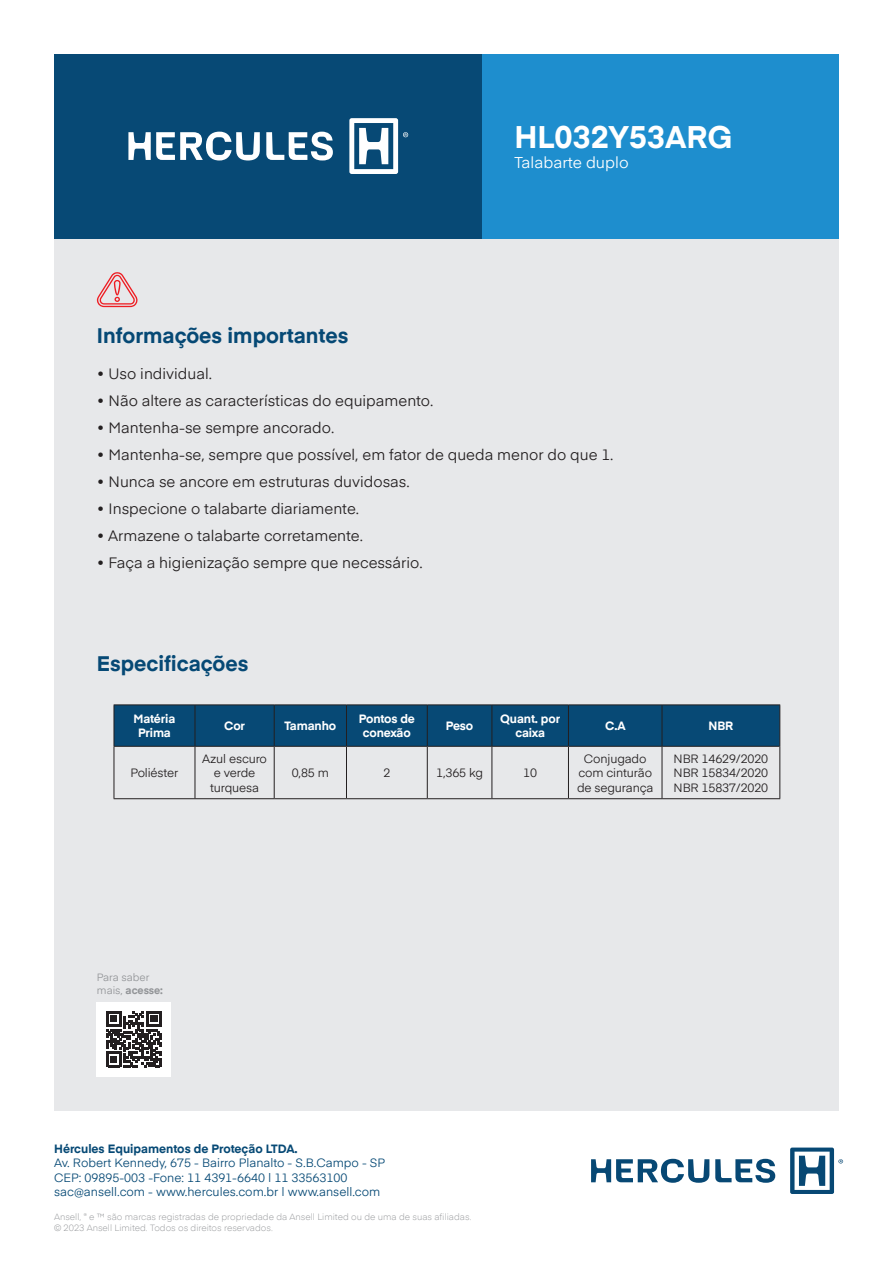
<style>
.page{position:relative;width:893px;height:1263px;background:#fff}
.page>*{position:absolute;margin:0;border:0;box-sizing:border-box;transform-origin:0 0}
.t1{font:700 31.2px "Eina 01";color:#fff}
.t2{font:700 21px "Eina 01";color:#064975}
.t3{font:15.6px "Eina 01";color:#fff}
.t4{font:15px "Eina 01";color:#231f20}
.t5{font:12px/14.4px "Eina 01";color:#064975}
.t6{font:12px/14.4px "Eina 01";letter-spacing:-.01em;color:#231f20;text-align:center}
.t7{font:700 12px/14.4px "Eina 01";letter-spacing:-.01em;color:#fff;text-align:center}
.t8{font:700 12px "Eina 01";color:#064975}
.t9{font:10.5px/12.6px "Eina 01";color:#939598}
.t10{font:300 9px/10.8px "Eina 01";color:#939598}
.s1{font-weight:700}
</style>
<div class="page">
<div style="left:54px;top:233px;width:785px;height:877px;background:#e7e8ea"></div>
<div style="left:115px;top:705px;width:664px;height:41px;background:#074975"></div>
<hr style="left:114px;top:704px;width:81px;height:1px;background:#231f20">
<hr style="left:114px;top:705px;width:1px;height:41px;background:#231f20">
<hr style="left:195px;top:704px;width:79px;height:1px;background:#231f20">
<hr style="left:274px;top:704px;width:72px;height:1px;background:#231f20">
<hr style="left:346px;top:704px;width:81px;height:1px;background:#231f20">
<hr style="left:427px;top:704px;width:65px;height:1px;background:#231f20">
<hr style="left:492px;top:704px;width:76px;height:1px;background:#231f20">
<hr style="left:568px;top:704px;width:94px;height:1px;background:#231f20">
<hr style="left:662px;top:704px;width:118px;height:1px;background:#231f20">
<hr style="left:114px;top:746px;width:81px;height:1px;background:#231f20">
<hr style="left:195px;top:746px;width:79px;height:1px;background:#231f20">
<hr style="left:274px;top:746px;width:72px;height:1px;background:#231f20">
<hr style="left:346px;top:746px;width:81px;height:1px;background:#231f20">
<hr style="left:427px;top:746px;width:65px;height:1px;background:#231f20">
<hr style="left:492px;top:746px;width:76px;height:1px;background:#231f20">
<hr style="left:568px;top:746px;width:94px;height:1px;background:#231f20">
<hr style="left:662px;top:746px;width:117px;height:1px;background:#231f20">
<hr style="left:195px;top:705px;width:1px;height:41px;background:#231f20">
<hr style="left:274px;top:705px;width:1px;height:41px;background:#231f20">
<hr style="left:346px;top:705px;width:1px;height:41px;background:#231f20">
<hr style="left:427px;top:705px;width:1px;height:41px;background:#231f20">
<hr style="left:492px;top:705px;width:1px;height:41px;background:#231f20">
<hr style="left:568px;top:705px;width:1px;height:41px;background:#231f20">
<hr style="left:662px;top:705px;width:1px;height:41px;background:#231f20">
<hr style="left:779px;top:705px;width:1px;height:41px;background:#231f20">
<hr style="left:114px;top:747px;width:1px;height:51px;background:#231f20">
<hr style="left:195px;top:747px;width:1px;height:51px;background:#231f20">
<hr style="left:274px;top:747px;width:1px;height:51px;background:#231f20">
<hr style="left:346px;top:747px;width:1px;height:51px;background:#231f20">
<hr style="left:427px;top:747px;width:1px;height:51px;background:#231f20">
<hr style="left:492px;top:747px;width:1px;height:51px;background:#231f20">
<hr style="left:568px;top:747px;width:1px;height:51px;background:#231f20">
<hr style="left:662px;top:747px;width:1px;height:51px;background:#231f20">
<hr style="left:779px;top:746px;width:1px;height:52px;background:#231f20">
<hr style="left:114px;top:798px;width:81px;height:1px;background:#231f20">
<hr style="left:195px;top:798px;width:79px;height:1px;background:#231f20">
<hr style="left:274px;top:798px;width:72px;height:1px;background:#231f20">
<hr style="left:346px;top:798px;width:81px;height:1px;background:#231f20">
<hr style="left:427px;top:798px;width:65px;height:1px;background:#231f20">
<hr style="left:492px;top:798px;width:76px;height:1px;background:#231f20">
<hr style="left:568px;top:798px;width:94px;height:1px;background:#231f20">
<hr style="left:662px;top:798px;width:118px;height:1px;background:#231f20">
<div style="left:97px;top:1002px;width:74px;height:74px;background:#fff"></div>
<svg style="left:106px;top:1011px;width:56px;height:56px"></svg>
<svg style="left:591px;top:1159px;width:118px;height:24px"></svg>
<svg style="left:715px;top:1159px;width:60px;height:24px"></svg>
<svg style="left:790px;top:1147px;width:53px;height:47px"></svg>
<svg style="left:97px;top:272px;width:41px;height:35px"></svg>
<div style="left:54px;top:54px;width:429px;height:184px;background:#074975"></div>
<div style="left:483px;top:54px;width:356px;height:184px;background:#1e8ece"></div>
<svg style="left:128px;top:132px;width:132px;height:28px"></svg>
<svg style="left:266px;top:132px;width:67px;height:28px"></svg>
<svg style="left:349px;top:118px;width:59px;height:56px"></svg>
<h1 class="t1" style="left:514px;top:114px;width:220px">HL032Y53ARG</h1>
<p class="t3" style="left:514px;top:151px;width:116px">Talabarte duplo</p>
<h2 class="t2" style="left:97px;top:320px;width:253px">Informações importantes</h2>
<p class="t4" style="left:97px;top:362px;width:117px">• Uso individual.</p>
<p class="t4" style="left:97px;top:389px;width:338px">• Não altere as características do equipamento.</p>
<p class="t4" style="left:97px;top:416px;width:239px">• Mantenha-se sempre ancorado.</p>
<p class="t4" style="left:97px;top:443px;width:518px">• Mantenha-se, sempre que possível, em fator de queda menor do que 1.</p>
<p class="t4" style="left:97px;top:470px;width:314px">• Nunca se ancore em estruturas duvidosas.</p>
<p class="t4" style="left:97px;top:497px;width:264px">• Inspecione o talabarte diariamente.</p>
<p class="t4" style="left:97px;top:524px;width:268px">• Armazene o talabarte corretamente.</p>
<p class="t4" style="left:97px;top:551px;width:327px">• Faça a higienização sempre que necessário.</p>
<h2 class="t2" style="left:97px;top:648px;width:153px">Especificações</h2>
<p class="t7" style="left:134px;top:711px;width:43px">Matéria<br>Prima</p>
<p class="t7" style="left:224px;top:718px;width:22px">Cor</p>
<p class="t7" style="left:284px;top:718px;width:53px">Tamanho</p>
<p class="t7" style="left:359px;top:711px;width:58px">Pontos de conexão</p>
<p class="t7" style="left:446px;top:718px;width:29px">Peso</p>
<p class="t7" style="left:500px;top:711px;width:61px">Quant. por caixa</p>
<p class="t7" style="left:605px;top:718px;width:22px">C.A</p>
<p class="t7" style="left:708px;top:718px;width:26px">NBR</p>
<p class="t6" style="left:131px;top:765px;width:49px">Poliéster</p>
<p class="t6" style="left:202px;top:750px;width:66px">Azul escuro e verde turquesa</p>
<p class="t6" style="left:577px;top:750px;width:78px">Conjugado com cinturão de segurança</p>
<p class="t6" style="left:674px;top:750px;width:96px;text-align:justify">NBR 14629/2020<br>NBR 15834/2020<br>NBR 15837/2020</p>
<p class="t6" style="left:292px;top:765px;width:39px">0,85 m</p>
<p class="t6" style="left:383px;top:765px;width:8px">2</p>
<p class="t6" style="left:436px;top:765px;width:48px">1,365 kg</p>
<p class="t6" style="left:523px;top:765px;width:15px">10</p>
<p class="t9" style="left:97px;top:970px;width:68px">Para saber mais, <span class="s1">acesse:</span></p>
<p class="t8" style="left:54px;top:1140px;width:245px">Hércules Equipamentos de Proteção LTDA.</p>
<p class="t5" style="left:54px;top:1155px;width:333px">Av. Robert Kennedy, 675 - Bairro Planalto - S.B.Campo - SP<br>CEP: 09895-003 -Fone: 11 4391-6640 | 11 33563100 sac@ansell.com - www.hercules.com.br | www.ansell.com</p>
<p class="t10" style="left:54px;top:1211px;width:419px">Ansell, <sup>®</sup> e ™ são marcas registradas de propriedade da Ansell Limited ou de uma de suas afiliadas. © 2023 Ansell Limited. Todos os direitos reservados.</p>
</div>
